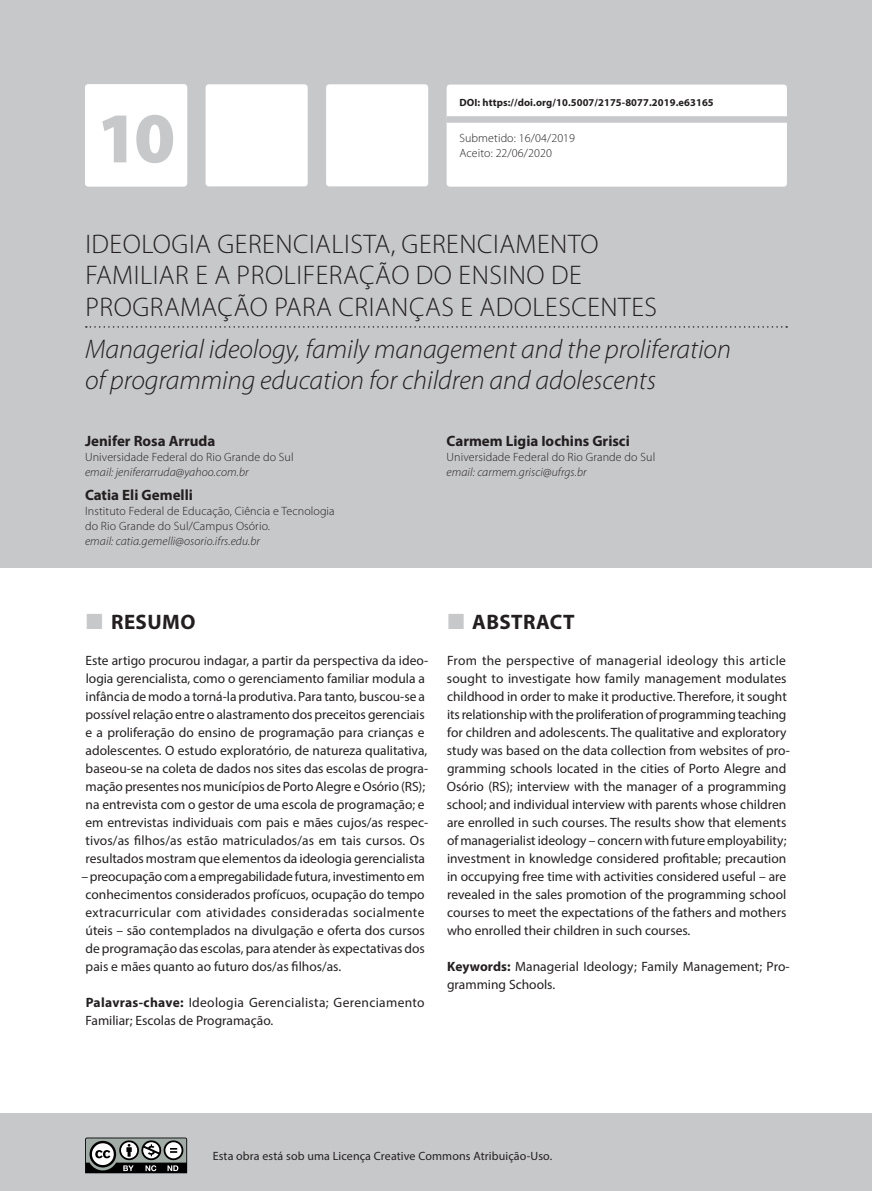
<style>
.page{position:relative;width:872px;height:1191px;background:#fff}
.page>*{position:absolute;margin:0;border:0;box-sizing:border-box;transform-origin:0 0}
.t1{font:900 72px "Myriad Pro";color:#c7c8ca}
.t2{font:300 27px/31.5px "Myriad Pro";letter-spacing:.02em;color:#231f20}
.t3{font:italic 300 27px/31.5px "Myriad Pro";color:#231f20}
.t4{font:700 21px "Myriad Pro";letter-spacing:.02em;color:#231f20}
.t5{font:700 15px "Myriad Pro";color:#231f20}
.t6{font:13.5px/18px "Myriad Pro";color:#231f20}
.t7{font:13.5px/18px "Myriad Pro";letter-spacing:.02em;color:#231f20}
.t8{font:300 12px/15px "Myriad Pro";letter-spacing:.01em;color:#231f20}
.t9{font:italic 300 12px "Myriad Pro";letter-spacing:.01em;color:#231f20}
.t10{font:12px "Myriad Pro";letter-spacing:.01em;color:#231f20}
.t11{font:700 10.5px "Myriad Pro";letter-spacing:.01em;color:#231f20}
.s1{font-weight:700}
</style>
<div class="page">
<div style="left:0;top:1113px;width:872px;height:78px;background:#c7c8ca"></div>
<div style="left:0;top:0;width:872px;height:568px;background:#c7c8ca"></div>
<div style="left:206px;top:84px;width:102px;height:102px;background:#fff;border-radius:3px"></div>
<div style="left:326px;top:84px;width:102px;height:102px;background:#fff;border-radius:3px"></div>
<div style="left:446px;top:85px;width:341px;height:102px;background:#fff;border-radius:3px"></div>
<div style="left:85px;top:84px;width:102px;height:102px;background:#fff;border-radius:3px"></div>
<svg style="left:85px;top:1137px;width:102px;height:36px;background:#717473"></svg>
<svg style="left:86px;top:326px;width:701px;height:2px"></svg>
<div style="left:446px;top:116px;width:341px;height:6px;background:#c7c8ca"></div>
<h1 class="t1" style="left:97px;top:97px;width:80px">10</h1>
<p class="t11" style="left:459px;top:96px;width:256px">DOI: https://doi.org/10.5007/2175-8077.2019.e63165</p>
<p class="t8" style="left:459px;top:131px;width:117px">Submetido: 16/04/2019<br>Aceito: 22/06/2020</p>
<h2 class="t2" style="left:85px;top:228px;width:573px">IDEOLOGIA GERENCIALISTA, GERENCIAMENTO<br>FAMILIAR E A PROLIFERAÇÃO DO ENSINO DE<br>PROGRAMAÇÃO PARA CRIANÇAS E ADOLESCENTES</h2>
<h2 class="t3" style="left:85px;top:334px;width:647px">Managerial ideology, family management and the proliferation of programming education for children and adolescents</h2>
<p class="t5" style="left:85px;top:431px;width:132px">Jenifer Rosa Arruda</p>
<p class="t8" style="left:85px;top:450px;width:210px">Universidade Federal do Rio Grande do Sul</p>
<p class="t9" style="left:85px;top:466px;width:165px">email: jeniferarruda@yahoo.com.br</p>
<p class="t5" style="left:85px;top:485px;width:109px">Catia Eli Gemelli</p>
<p class="t8" style="left:85px;top:503px;width:251px">Instituto Federal de Educação, Ciência e Tecnologia do Rio Grande do Sul/Campus Osório.</p>
<p class="t9" style="left:85px;top:534px;width:176px">email: catia.gemelli@osorio.ifrs.edu.br</p>
<p class="t5" style="left:446px;top:431px;width:185px">Carmem Ligia Iochins Grisci</p>
<p class="t8" style="left:446px;top:450px;width:210px">Universidade Federal do Rio Grande do Sul</p>
<p class="t9" style="left:446px;top:466px;width:142px">email: carmem.grisci@ufrgs.br</p>
<h3 class="t4" style="left:111px;top:608px;width:86px">RESUMO</h3>
<p class="t6" style="left:85px;top:651px;width:344px">Este artigo procurou indagar, a partir da perspectiva da ideo&shy;logia gerencialista, como o gerenciamento familiar modula a infância de modo a torná-la produtiva. Para tanto, buscou-se a possível relação entre o alastramento dos preceitos gerenciais e a proliferação do ensino de programação para crianças e adolescentes. O estudo exploratório, de natureza qualitativa, baseou-se na coleta de dados nos sites das escolas de progra&shy;mação presentes nos municípios de Porto Alegre e Osório (RS); na entrevista com o gestor de uma escola de programação; e em entrevistas individuais com pais e mães cujos/as respec&shy;tivos/as filhos/as estão matriculados/as em tais cursos. Os resultados mostram que elementos da ideologia gerencialista</p>
<p class="t6" style="left:86px;top:867px;width:341px;text-align:justify;text-indent:-4px">– preocupação com a empregabilidade futura, investimento em conhecimentos considerados profícuos, ocupação do tempo extracurricular com atividades consideradas socialmente úteis – são contemplados na divulgação e oferta dos cursos de programação das escolas, para atender às expectativas dos pais e mães quanto ao futuro dos/as filhos/as.</p>
<p class="t7" style="left:86px;top:992px;width:341px"><span class="s1">Palavras-chave:</span> Ideologia Gerencialista; Gerenciamento<br>Familiar; Escolas de Programação.</p>
<h3 class="t4" style="left:472px;top:608px;width:104px">ABSTRACT</h3>
<p class="t6" style="left:447px;top:651px;width:344px">From the perspective of managerial ideology this article sought to investigate how family management modulates childhood in order to make it productive. Therefore, it sought its relationship with the proliferation of programming teaching for children and adolescents. The qualitative and exploratory study was based on the data collection from websites of pro&shy;gramming schools located in the cities of Porto Alegre and Osório (RS); interview with the manager of a programming school; and individual interview with parents whose children are enrolled in such courses. The results show that elements of managerialist ideology – concern with future employability; investment in knowledge considered profitable; precaution in occupying free time with activities considered useful – are revealed in the sales promotion of the programming school courses to meet the expectations of the fathers and mothers who enrolled their children in such courses.</p>
<p class="t6" style="left:447px;top:956px;width:344px"><span class="s1">Keywords:</span> Managerial Ideology; Family Management; Pro&shy;gramming Schools.</p>
<p class="t10" style="left:213px;top:1148px;width:341px">Esta obra está sob uma Licença Creative Commons Atribuição-Uso.</p>
</div>
